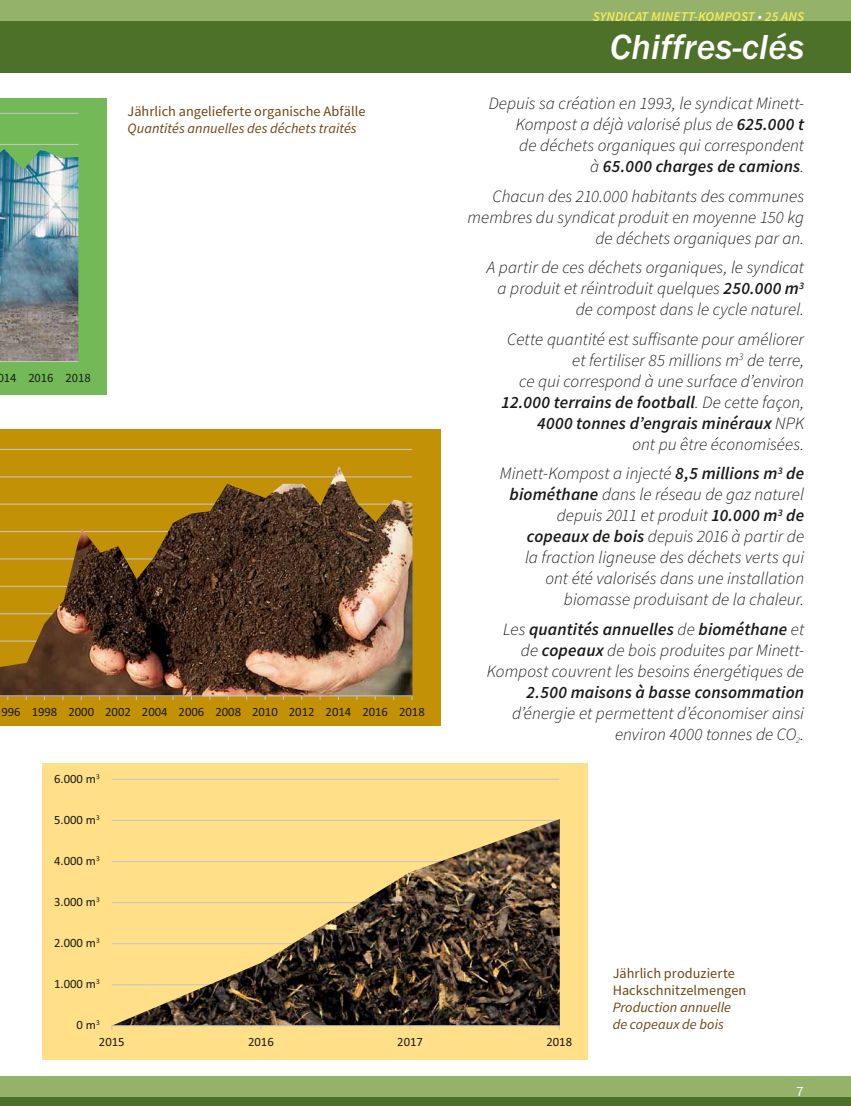
<style>
.page{position:relative;width:851px;height:1106px;background:#fff}
.page>*{position:absolute;margin:0;border:0;box-sizing:border-box;transform-origin:0 0}
.t1{font:italic 500 36px "Itc Franklin";letter-spacing:.01em;color:#fff}
.t2{font:italic 300 17.25px/21px "Source Sans Pro";color:#1a1a18;text-align:right}
.t3{font:italic 600 17.25px "Source Sans Pro";letter-spacing:.01em;color:#1a1a18}
.t4{font:14.25px/17.1px "Source Sans Pro";letter-spacing:.005em;color:#6d4614}
.t5{font:italic 14.25px/17.1px "Source Sans Pro";letter-spacing:.005em;color:#6d4614}
.t6{font:italic 600 13.5px "Source Sans Pro";letter-spacing:.01em;color:#f7eb56}
.t7{font:13.5px "Itc Franklin";color:#fff}
.t8{font:12.75px "Calibri";color:#1a1a18}
.t9{font:12.75px "Source Sans Pro";color:#1a1a18}
.t10{font:12.6px "Calibri";color:#1a1a18}
.s1{color:#fff}
.s2{font-weight:600}
</style>
<div class="page">
<div style="left:0;top:1076px;width:850px;height:21px;background:#95b26b"></div>
<div style="left:0;top:0;width:850px;height:21px;background:#95b26b"></div>
<div style="left:0;top:1097px;width:850px;height:9px;background:#4d7129"></div>
<div style="left:0;top:21px;width:850px;height:51px;background:#4d7129"></div>
<div style="left:0;top:98px;width:107px;height:296px;background:#73b958"></div>
<hr style="left:0;top:144px;width:78px;height:1px;background:#c5c6c6">
<hr style="left:0;top:113px;width:78px;height:1px;background:#c5c6c6">
<hr style="left:0;top:361px;width:78px;height:1px;background:#c5c6c6">
<img style="left:0;top:149px;width:78px;height:212px">
<div style="left:43px;top:763px;width:544px;height:296px;background:#ffe089"></div>
<hr style="left:112px;top:778px;width:447px;height:2px;background:#c5c6c6">
<img style="left:112px;top:819px;width:447px;height:206px">
<hr style="left:111px;top:1025px;width:448px;height:1px;background:#c5c6c6">
<div style="left:0;top:429px;width:440px;height:297px;background:#c39106"></div>
<hr style="left:0;top:449px;width:412px;height:1px;background:#c5c6c6">
<img style="left:0;top:466px;width:412px;height:229px">
<hr style="left:0;top:695px;width:412px;height:1px;background:#c5c6c6">
<p class="t4" style="left:128px;top:102px;width:239px">Jährlich angelieferte organische Abfälle</p>
<p class="t5" style="left:128px;top:119px;width:230px">Quantités annuelles des déchets traités</p>
<p class="t9" style="left:-3px;top:369px;width:95px">014 2016 2018</p>
<p class="t8" style="left:1px;top:703px;width:425px">996 1998 2000 2002 2004 2006 2008 2010 2012 2014 2016 2018</p>
<p class="t10" style="left:54px;top:771px;width:47px">6.000 m<sup>3</sup></p>
<p class="t10" style="left:54px;top:812px;width:47px">5.000 m<sup>3</sup></p>
<p class="t10" style="left:54px;top:853px;width:47px">4.000 m<sup>3</sup></p>
<p class="t10" style="left:54px;top:894px;width:47px">3.000 m<sup>3</sup></p>
<p class="t10" style="left:54px;top:935px;width:47px">2.000 m<sup>3</sup></p>
<p class="t10" style="left:54px;top:976px;width:47px">1.000 m<sup>3</sup></p>
<p class="t10" style="left:77px;top:1017px;width:25px">0 m<sup>3</sup></p>
<p class="t6" style="left:592px;top:8px;width:198px">Syndicat Minett-Kompost <span class="s1">•</span> 25 ANS</p>
<h1 class="t1" style="left:609px;top:27px;width:196px">Chiffres-clés</h1>
<p class="t2" style="left:488px;top:93px;width:317px">Depuis sa création en 1993, le syndicat Minett-Kompost a déjà valorisé plus de <span class="s2">625.000 t<br></span>de déchets organiques qui correspondent<br>à <span class="s2">65.000 charges de camions</span>.</p>
<p class="t2" style="left:467px;top:185px;width:338px">Chacun des 210.000 habitants des communes membres du syndicat produit en moyenne 150 kg de déchets organiques par an.</p>
<p class="t2" style="left:486px;top:257px;width:319px">A partir de ces déchets organiques, le syndicat a produit et réintroduit quelques <span class="s2">250.000 m</span><sup>3 </sup>de compost dans le cycle naturel.</p>
<p class="t2" style="left:501px;top:328px;width:304px">Cette quantité est suffisante pour améliorer et fertiliser 85 millions m<sup>3</sup> de terre,<br>ce qui correspond à une surface d’environ <span class="s2">12.000 terrains de football</span>. De cette façon, <span class="s2">4000 tonnes d’engrais minéraux</span> NPK<br>ont pu être économisées.</p>
<p class="t2" style="left:500px;top:463px;width:306px">Minett-Kompost a injecté <span class="s2">8,5 millions m</span><sup>3</sup> <span class="s2">de biométhane</span> dans le réseau de gaz naturel depuis 2011 et produit <span class="s2">10.000 m</span><sup>3</sup> <span class="s2">de copeaux de bois</span> depuis 2016 à partir de<br>la fraction ligneuse des déchets verts qui ont été valorisés dans une installation biomasse produisant de la chaleur.</p>
<p class="t2" style="left:487px;top:618px;width:319px">Les <span class="s2">quantités annuelles</span> de <span class="s2">biométhane</span> et de <span class="s2">copeaux</span> de bois produites par Minett-<br>Kompost couvrent les besoins énergétiques de</p>
<p class="t3" style="left:526px;top:681px;width:279px">2.500 maisons à basse consommation</p>
<p class="t2" style="left:512px;top:702px;width:293px">d’énergie et permettent d’économiser ainsi environ 4000 tonnes de CO<sub>2</sub>.</p>
<p class="t4" style="left:612px;top:964px;width:135px">Jährlich produzierte<br>Hackschnitzelmengen</p>
<p class="t5" style="left:612px;top:998px;width:120px">Production annuelle de copeaux de bois</p>
<p class="t10" style="left:99px;top:1033px;width:27px">2015</p>
<p class="t10" style="left:248px;top:1033px;width:27px">2016</p>
<p class="t10" style="left:397px;top:1033px;width:27px">2017</p>
<p class="t10" style="left:546px;top:1033px;width:27px">2018</p>
<p class="t7" style="left:796px;top:1083px;width:9px">7</p>
</div>
